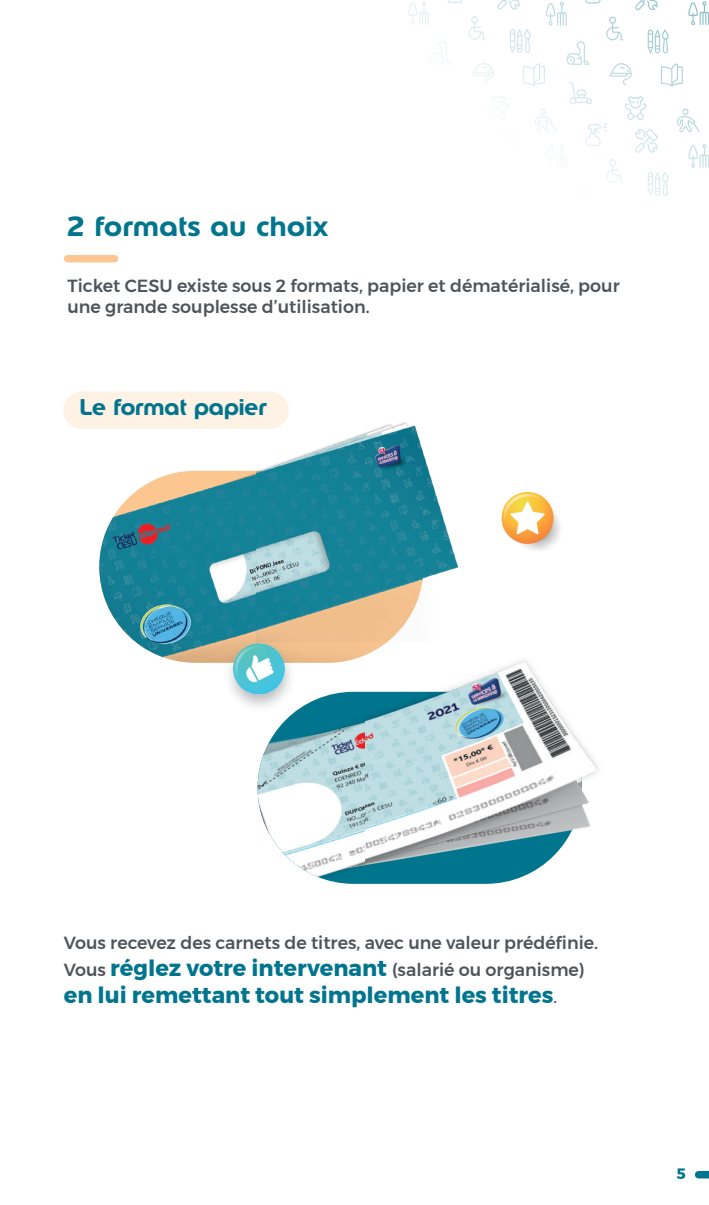
<style>
.page{position:relative;width:709px;height:1205px;background:#fff}
.page>*{position:absolute;margin:0;border:0;box-sizing:border-box;transform-origin:0 0}
.t1{font:700 27.5px "Edenred";letter-spacing:.02em;color:#00758d}
.t2{font:700 22.5px "Montserrat";color:#00758d}
.t3{font:700 22.5px "Edenred";color:#00758d}
.t4{font:500 17.5px/21px "Montserrat";color:#4d545a}
.t5{font:700 15px "Montserrat";color:#00758d}
.s1{font-weight:700;font-size:22.5px;color:#00758d}
.s2{font-weight:500;font-size:16.5px;color:#636366}
</style>
<div class="page">
<div style="left:698px;top:1171px;width:11px;height:7px;background:#00758d"></div>
<img style="left:99px;top:471px;width:324px;height:192px;border-radius:96px">
<img style="left:257px;top:391px;width:202px;height:250px">
<img style="left:257px;top:692px;width:325px;height:192px;border-radius:96px">
<img style="left:365px;top:651px;width:234px;height:233px">
<div style="left:68px;top:255px;width:47px;height:7px;background:#fcc691"></div>
<div style="left:82px;top:391px;width:188px;height:38px;background:#fef2e5"></div>
<div style="left:223px;top:640px;width:74px;height:73px;background:#4d545a;opacity:.4"></div>
<img style="left:234px;top:644px;width:50px;height:50px">
<svg style="left:501px;top:492px;width:52px;height:52px"></svg>
<svg style="left:503px;top:494px;width:58px;height:56px"></svg>
<svg style="left:408px;top:0;width:301px;height:196px"></svg>
<h1 class="t1" style="left:67px;top:207px;width:262px">2 formats au choix</h1>
<p class="t4" style="left:67px;top:275px;width:554px">Ticket CESU existe sous 2 formats, papier et dématérialisé, pour une grande souplesse d’utilisation.</p>
<p class="t3" style="left:79px;top:392px;width:189px">Le format papier</p>
<p class="t4" style="left:64px;top:929px;width:536px;line-height:27px">Vous recevez des carnets de titres, avec une valeur prédéfinie.<br>Vous <span class="s1">réglez votre intervenant</span> (salarié ou organisme)</p>
<p class="t2" style="left:64px;top:977px;width:495px">en lui remettant tout simplement les titres<span class="s2">.</span></p>
<p class="t5" style="left:676px;top:1161px;width:11px">5</p>
</div>
